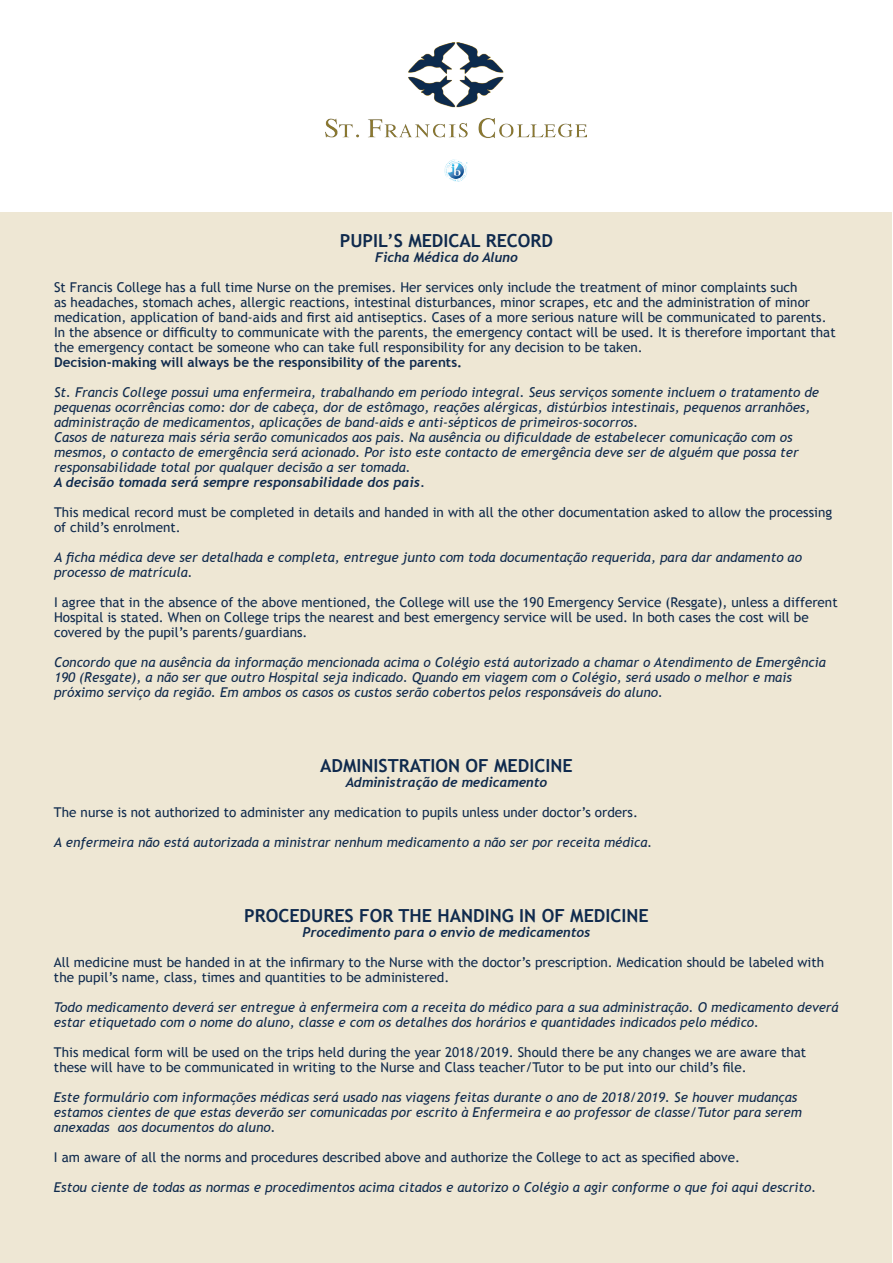
<style>
.page{position:relative;width:893px;height:1263px;background:#fff}
.page>*{position:absolute;margin:0;border:0;box-sizing:border-box;transform-origin:0 0}
.t1{font:700 18px "Trebuchet MS";color:#0f2a4d}
.t2{font:italic 13.5px/15px "Trebuchet MS";color:#0f2a4d}
.t3{font:13.5px/15px "Trebuchet MS";color:#0f2a4d}
.t4{font:italic 700 13.5px "Trebuchet";color:#0f2a4d}
.t5{font:700 13.5px "Trebuchet MS";color:#0f2a4d}
</style>
<div class="page">
<div style="left:1px;top:213px;width:891px;height:1050px;background:#eee7d4"></div>
<img style="left:325px;top:43px;width:262px;height:139px">
<h1 class="t1" style="left:340px;top:229px;width:215px">PUPIL’S MEDICAL RECORD</h1>
<p class="t4" style="left:375px;top:249px;width:144px">Ficha Médica do Aluno</p>
<p class="t3" style="left:54px;top:280px;width:783px">St Francis College has a full time Nurse on the premises. Her services only include the treatment of minor complaints such<br>as headaches, stomach aches, allergic reactions, intestinal disturbances, minor scrapes, etc and the administration of minor medication, application of band-aids and first aid antiseptics. Cases of a more serious nature will be communicated to parents.<br>In the absence or difficulty to communicate with the parents, the emergency contact will be used. It is therefore important that the emergency contact be someone who can take full responsibility for any decision to be taken.</p>
<p class="t5" style="left:54px;top:354px;width:410px">Decision-making will always be the responsibility of the parents.</p>
<p class="t2" style="left:54px;top:385px;width:767px">St. Francis College possui uma enfermeira, trabalhando em período integral. Seus serviços somente incluem o tratamento de pequenas ocorrências como: dor de cabeça, dor de estômago, reações alérgicas, distúrbios intestinais, pequenos arranhões, administração de medicamentos, aplicações de band-aids e anti-sépticos de primeiros-socorros.<br>Casos de natureza mais séria serão comunicados aos pais. Na ausência ou dificuldade de estabelecer comunicação com os mesmos, o contacto de emergência será acionado. Por isto este contacto de emergência deve ser de alguém que possa ter responsabilidade total por qualquer decisão a ser tomada.</p>
<p class="t4" style="left:54px;top:474px;width:373px">A decisão tomada será sempre responsabilidade dos pais.</p>
<p class="t3" style="left:54px;top:505px;width:780px">This medical record must be completed in details and handed in with all the other documentation asked to allow the processing of child’s enrolment.</p>
<p class="t2" style="left:54px;top:550px;width:749px">A ficha médica deve ser detalhada e completa, entregue junto com toda documentação requerida, para dar andamento ao processo de matrícula.</p>
<p class="t3" style="left:54px;top:595px;width:785px">I agree that in the absence of the above mentioned, the College will use the 190 Emergency Service (Resgate), unless a different<br>Hospital is stated. When on College trips the nearest and best emergency service will be used. In both cases the cost will be covered by the pupil’s parents/guardians.</p>
<p class="t2" style="left:54px;top:655px;width:773px">Concordo que na ausência da informação mencionada acima o Colégio está autorizado a chamar o Atendimento de Emergência<br>190 (Resgate), a não ser que outro Hospital seja indicado. Quando em viagem com o Colégio, será usado o melhor e mais próximo serviço da região. Em ambos os casos os custos serão cobertos pelos responsáveis do aluno.</p>
<h1 class="t1" style="left:320px;top:754px;width:254px">ADMINISTRATION OF MEDICINE</h1>
<p class="t4" style="left:346px;top:774px;width:203px">Administração de medicamento</p>
<p class="t3" style="left:54px;top:805px;width:585px">The nurse is not authorized to administer any medication to pupils unless under doctor’s orders.</p>
<p class="t2" style="left:54px;top:835px;width:600px">A enfermeira não está autorizada a ministrar nenhum medicamento a não ser por receita médica.</p>
<h1 class="t1" style="left:244px;top:904px;width:406px">PROCEDURES FOR THE HANDING IN OF MEDICINE</h1>
<p class="t4" style="left:302px;top:924px;width:289px">Procedimento para o envio de medicamentos</p>
<p class="t3" style="left:54px;top:955px;width:772px">All medicine must be handed in at the infirmary to the Nurse with the doctor’s prescription. Medication should be labeled with the pupil’s name, class, times and quantities to be administered.</p>
<p class="t2" style="left:54px;top:1000px;width:786px">Todo medicamento deverá ser entregue à enfermeira com a receita do médico para a sua administração. O medicamento deverá estar etiquetado com o nome do aluno, classe e com os detalhes dos horários e quantidades indicados pelo médico.</p>
<p class="t3" style="left:54px;top:1045px;width:754px">This medical form will be used on the trips held during the year 2018/2019. Should there be any changes we are aware that these will have to be communicated in writing to the Nurse and Class teacher/Tutor to be put into our child’s file.</p>
<p class="t2" style="left:54px;top:1090px;width:749px">Este formulário com informações médicas será usado nas viagens feitas durante o ano de 2018/2019. Se houver mudanças estamos cientes de que estas deverão ser comunicadas por escrito à Enfermeira e ao professor de classe/Tutor para serem anexadas aos documentos do aluno.</p>
<p class="t3" style="left:54px;top:1150px;width:688px">I am aware of all the norms and procedures described above and authorize the College to act as specified above.</p>
<p class="t2" style="left:54px;top:1180px;width:764px">Estou ciente de todas as normas e procedimentos acima citados e autorizo o Colégio a agir conforme o que foi aqui descrito.</p>
</div>
